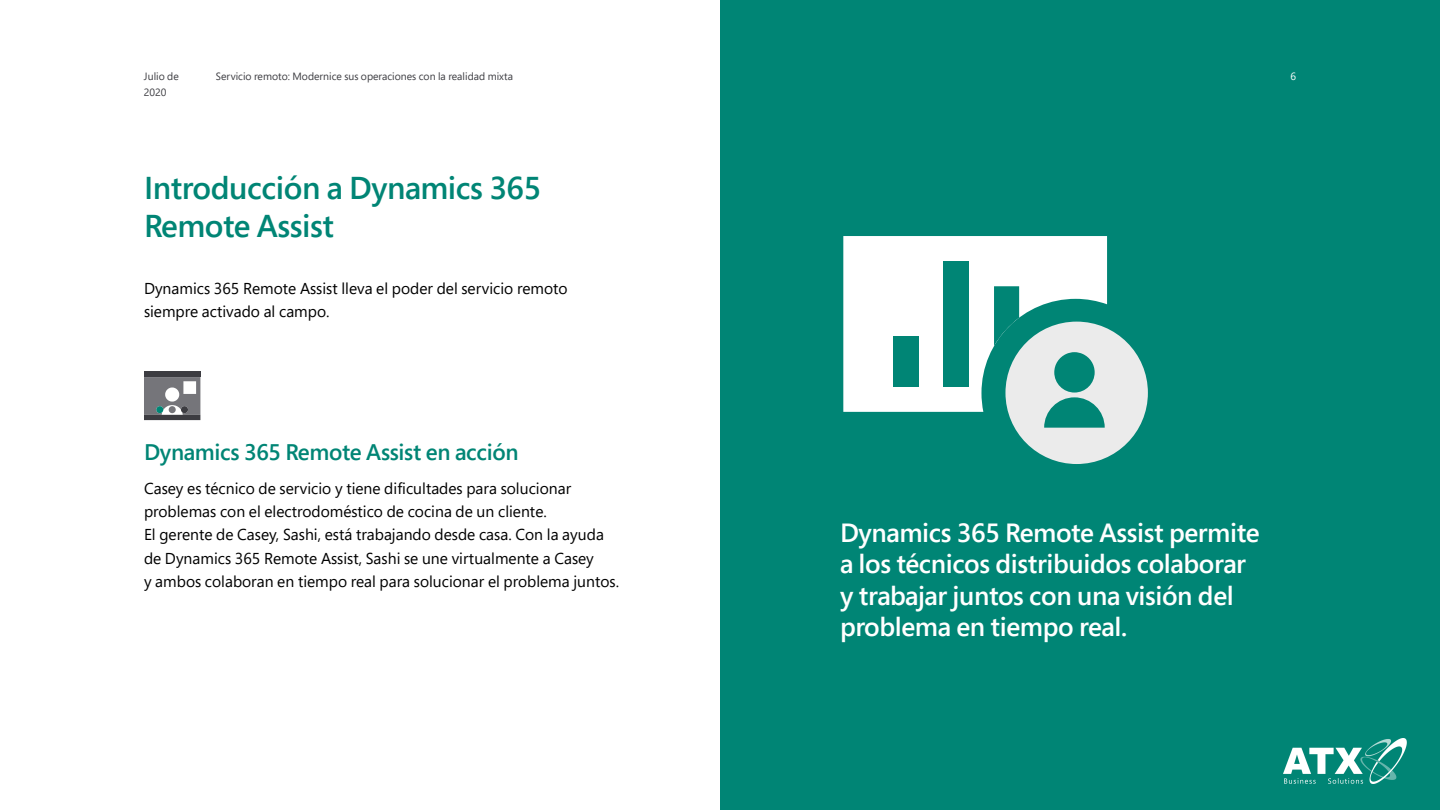
<style>
.page{position:relative;width:1440px;height:810px;background:#fff}
.page>*{position:absolute;margin:0;border:0;box-sizing:border-box;transform-origin:0 0}
.H2_titles{font:600 31.5px/37.8px "Segoe Pro";letter-spacing:-.015em;color:#008575}
.destacados{font:600 26.25px/31.5px "Segoe Pro";letter-spacing:-.015em;color:#fff}
.subtitles_30{font:600 22.5px "Segoe Pro";letter-spacing:-.015em;color:#008575}
.Body_Copy__21_31{font:15.75px/23.2px "Segoe Pro";color:#000}
.t1{font:10.5px "Segoe Pro";color:#3c3c41}
.t2{font:10.5px "Segoe Pro";color:#fff}
</style>
<div class="page">
<div style="left:720px;top:0;width:720px;height:810px;background:#008575"></div>
<div style="left:144px;top:372px;width:56px;height:5px;background:#3c3c41"></div>
<svg style="left:144px;top:377px;width:56px;height:43px"></svg>
<div style="left:1005px;top:322px;width:143px;height:142px;background:#ebebeb;border-radius:50%"></div>
<svg style="left:843px;top:236px;width:264px;height:192px"></svg>
<img style="left:1283px;top:738px;width:124px;height:45px">
<p class="t1" style="left:144px;top:69px;width:36px">Julio de</p>
<p class="t2" style="left:1290px;top:69px;width:7px">6</p>
<p class="t1" style="left:144px;top:85px;width:24px">2020</p>
<p class="t1" style="left:216px;top:69px;width:298px">Servicio remoto: Modernice sus operaciones con la realidad mixta</p>
<p class="H2_titles" style="left:144px;top:168px;width:399px">Introducción a Dynamics 365<br>Remote Assist</p>
<p class="Body_Copy__21_31" style="left:144px;top:276px;width:425px">Dynamics 365 Remote Assist lleva el poder del servicio remoto siempre activado al campo.</p>
<p class="subtitles_30" style="left:144px;top:436px;width:376px">Dynamics 365 Remote Assist en acción</p>
<p class="Body_Copy__21_31" style="left:144px;top:476px;width:477px">Casey es técnico de servicio y tiene dificultades para solucionar problemas con el electrodoméstico de cocina de un cliente.<br>El gerente de Casey, Sashi, está trabajando desde casa. Con la ayuda de Dynamics 365 Remote Assist, Sashi se une virtualmente a Casey<br>y ambos colaboran en tiempo real para solucionar el problema juntos.</p>
<p class="destacados" style="left:840px;top:516px;width:421px">Dynamics 365 Remote Assist permite a los técnicos distribuidos colaborar y trabajar juntos con una visión del problema en tiempo real.</p>
</div>
